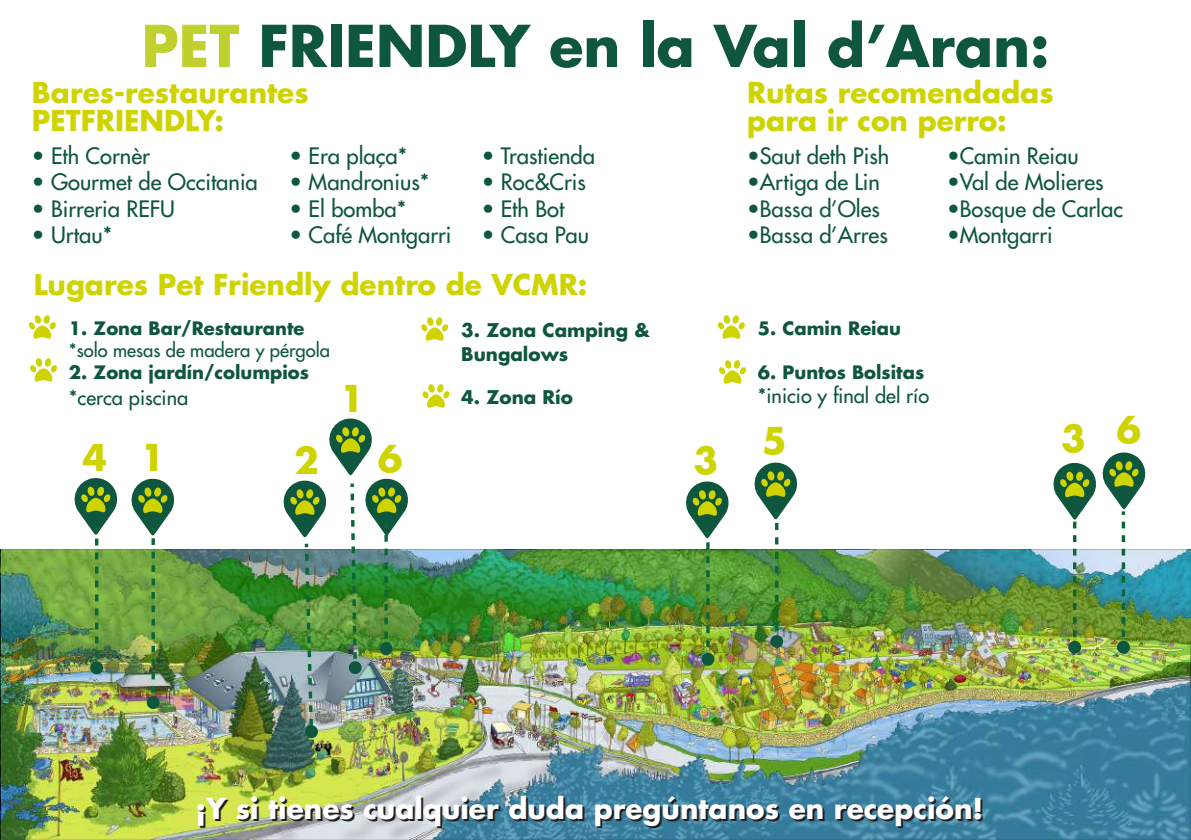
<style>
.page{position:relative;width:1191px;height:840px;background:#fff}
.page>*{position:absolute;margin:0;border:0;box-sizing:border-box;transform-origin:0 0}
.t1{font:700 56px "Futura Std";color:#0e563d}
.t2{font:700 36px "Futura Std";color:#cfd400}
.t3{font:700 28px/28px "Futura Std";color:#cfd400}
.t4{font:700 28px "Futura Std";color:#fff}
.t5{font:500 22px "Futura Std";color:#0e563d}
.t6{font:500 20px "Futura Std";color:#0e563d}
.t7{font:700 18.4px/24px "Futura Std";color:#0e563d}
.t8{font:500 18.4px "Futura Std";color:#0e563d}
.t9{font:700 18px "Futura Std";color:#0e563d}
.s1{color:#c0d02f}
</style>
<div class="page">
<img style="left:0;top:549px;width:1190px;height:290px">
<svg style="left:69px;top:478px;width:49px;height:179px"></svg>
<img style="left:126px;top:478px;width:49px;height:214px">
<img style="left:681px;top:481px;width:48px;height:165px">
<img style="left:749px;top:462px;width:48px;height:168px">
<img style="left:1048px;top:452px;width:98px;height:184px">
<svg style="left:28px;top:315px;width:28px;height:24px"></svg>
<svg style="left:30px;top:358px;width:27px;height:24px"></svg>
<svg style="left:717px;top:315px;width:28px;height:24px"></svg>
<svg style="left:719px;top:360px;width:27px;height:24px"></svg>
<svg style="left:421px;top:317px;width:27px;height:24px"></svg>
<svg style="left:422px;top:384px;width:28px;height:24px"></svg>
<div style="left:701px;top:652px;width:13px;height:13px;background:#0e563d;border-radius:50%"></div>
<div style="left:305px;top:724px;width:13px;height:13px;background:#0e563d;border-radius:50%"></div>
<img style="left:278px;top:418px;width:131px;height:317px">
<svg style="left:349px;top:660px;width:13px;height:13px"></svg>
<div style="left:147px;top:695px;width:13px;height:13px;background:#0e563d;border-radius:50%"></div>
<div style="left:90px;top:661px;width:13px;height:13px;background:#0e563d;border-radius:50%"></div>
<div style="left:770px;top:634px;width:13px;height:13px;background:#0e563d;border-radius:50%"></div>
<div style="left:1068px;top:640px;width:13px;height:13px;background:#0e563d;border-radius:50%"></div>
<div style="left:1117px;top:640px;width:12px;height:13px;background:#0e563d;border-radius:50%"></div>
<h1 class="t1" style="left:142px;top:9px;width:909px"><span class="s1">PET</span> FRIENDLY en la Val d’Aran:</h1>
<p class="t3" style="left:32px;top:78px;width:278px">Bares-restaurantes<br>PETFRIENDLY:</p>
<p class="t5" style="left:32px;top:142px;width:119px">• Eth Cornèr</p>
<p class="t5" style="left:32px;top:168px;width:227px">• Gourmet de Occitania</p>
<p class="t5" style="left:32px;top:195px;width:145px">• Birreria REFU</p>
<p class="t5" style="left:32px;top:221px;width:82px">• Urtau*</p>
<p class="t5" style="left:289px;top:142px;width:119px">• Era plaça*</p>
<p class="t5" style="left:289px;top:168px;width:141px">• Mandronius*</p>
<p class="t5" style="left:289px;top:195px;width:118px">• El bomba*</p>
<p class="t5" style="left:289px;top:221px;width:163px">• Café Montgarri</p>
<p class="t5" style="left:482px;top:142px;width:115px">• Trastienda</p>
<p class="t5" style="left:482px;top:168px;width:106px">• Roc&amp;Cris</p>
<p class="t5" style="left:482px;top:195px;width:84px">• Eth Bot</p>
<p class="t5" style="left:482px;top:221px;width:109px">• Casa Pau</p>
<p class="t3" style="left:34px;top:270px;width:555px">Lugares Pet Friendly dentro de VCMR:</p>
<p class="t9" style="left:69px;top:316px;width:237px">1. Zona Bar/Restaurante</p>
<p class="t8" style="left:69px;top:338px;width:262px">*solo mesas de madera y pérgola</p>
<p class="t9" style="left:69px;top:359px;width:242px">2. Zona jardín/columpios</p>
<p class="t6" style="left:69px;top:385px;width:121px">*cerca piscina</p>
<p class="t7" style="left:461px;top:317px;width:190px">3. Zona Camping &amp;<br>Bungalows</p>
<h2 class="t2" style="left:340px;top:374px;width:26px">1</h2>
<p class="t7" style="left:461px;top:384px;width:113px">4. Zona Río</p>
<h2 class="t2" style="left:82px;top:433px;width:84px">4 1</h2>
<h2 class="t2" style="left:378px;top:434px;width:26px">6</h2>
<h2 class="t2" style="left:294px;top:436px;width:26px">2</h2>
<h2 class="t2" style="left:693px;top:436px;width:26px">3</h2>
<p class="t3" style="left:747px;top:78px;width:308px">Rutas recomendadas para ir con perro:</p>
<p class="t5" style="left:747px;top:142px;width:144px">•Saut deth Pish</p>
<p class="t5" style="left:747px;top:168px;width:134px">•Artiga de Lin</p>
<p class="t5" style="left:747px;top:195px;width:134px">•Bassa d’Oles</p>
<p class="t5" style="left:747px;top:221px;width:142px">•Bassa d’Arres</p>
<p class="t5" style="left:947px;top:142px;width:133px">•Camin Reiau</p>
<p class="t5" style="left:947px;top:168px;width:158px">•Val de Molieres</p>
<p class="t5" style="left:947px;top:195px;width:178px">•Bosque de Carlac</p>
<p class="t5" style="left:947px;top:221px;width:107px">•Montgarri</p>
<p class="t9" style="left:758px;top:316px;width:144px">5. Camin Reiau</p>
<p class="t9" style="left:758px;top:360px;width:168px">6. Puntos Bolsitas</p>
<p class="t6" style="left:758px;top:383px;width:173px">*inicio y final del río</p>
<h2 class="t2" style="left:762px;top:416px;width:26px">5</h2>
<h2 class="t2" style="left:1061px;top:414px;width:26px">3</h2>
<h2 class="t2" style="left:1116px;top:405px;width:26px">6</h2>
<p class="t4" style="left:195px;top:789px;width:789px">¡Y si tienes cualquier duda pregúntanos en recepción!</p>
</div>
